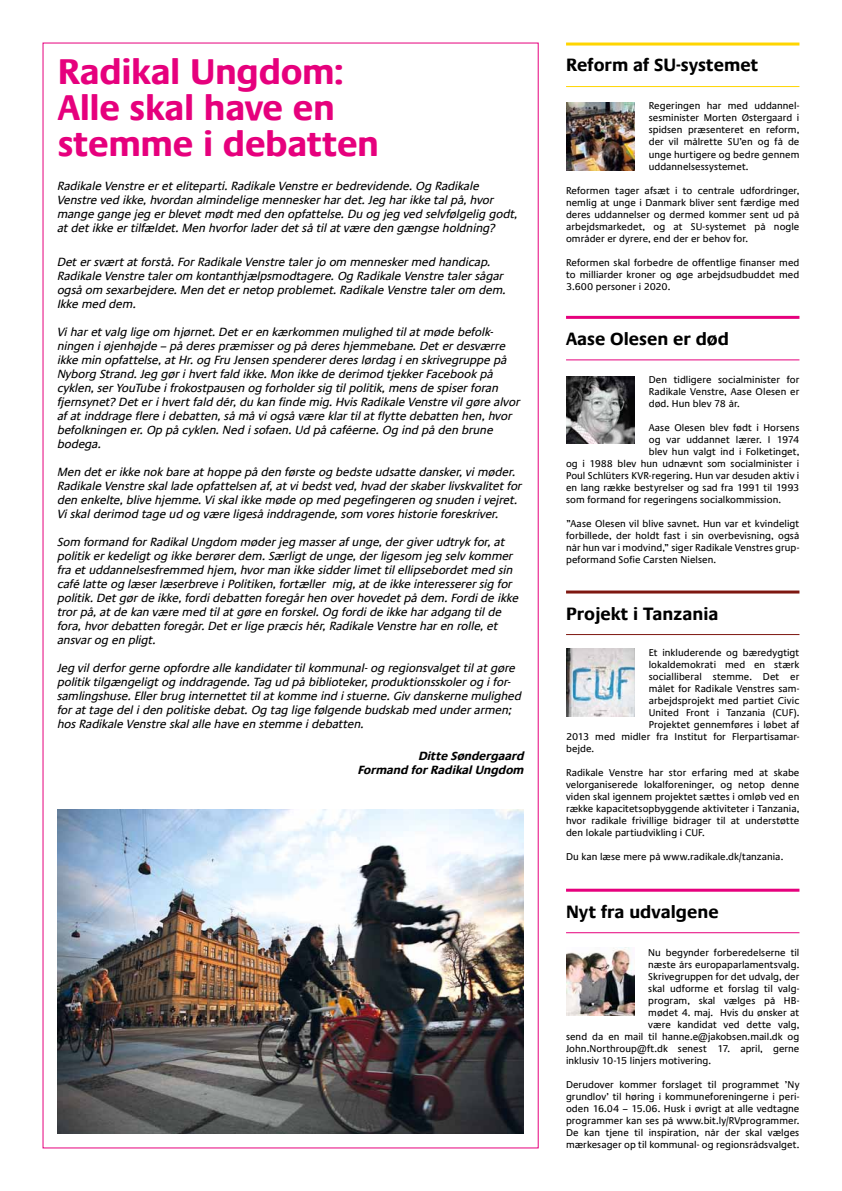
<style>
.page{position:relative;width:842px;height:1191px;background:#fff}
.page>*{position:absolute;margin:0;border:0;box-sizing:border-box;transform-origin:0 0}
.t1{font:700 36px/36px "Praxis Com";letter-spacing:-.01em;color:#e6007d}
.t2{font:700 18px "Praxis Com";color:#000}
.t3{font:italic 12px/14px "Praxis Com";letter-spacing:-.005em;color:#000}
.t4{font:italic 700 12px/14px "Praxis Com";color:#000;text-align:right}
.t5{font:10px/12px "Praxis Com";letter-spacing:.005em;color:#000;text-align:justify}
</style>
<div class="page">
<img style="left:58px;top:809px;width:465px;height:324px">
<hr style="left:566px;top:888px;width:233px;height:3px;background:#e6007d">
<hr style="left:566px;top:932px;width:233px;height:1px;background:#e6007d">
<img style="left:566px;top:947px;width:68px;height:68px">
<hr style="left:566px;top:590px;width:233px;height:3px;background:#7e1710">
<hr style="left:566px;top:634px;width:233px;height:1px;background:#7e1710">
<img style="left:566px;top:649px;width:69px;height:67px">
<hr style="left:566px;top:43px;width:233px;height:3px;background:#ffd500">
<hr style="left:566px;top:86px;width:233px;height:1px;background:#ffd500">
<img style="left:566px;top:103px;width:69px;height:67px">
<hr style="left:566px;top:316px;width:233px;height:3px;background:#e6007d">
<hr style="left:566px;top:359px;width:233px;height:1px;background:#e6007d">
<img style="left:566px;top:376px;width:69px;height:67px">
<h1 class="t1" style="left:58px;top:53px;width:323px">Radikal Ungdom:<br>Alle skal have en stemme i debatten</h1>
<p class="t3" style="left:58px;top:179px;width:462px">Radikale Venstre er et eliteparti. Radikale Venstre er bedrevidende. Og Radikale Venstre ved ikke, hvordan almindelige mennesker har det. Jeg har ikke tal på, hvor mange gange jeg er blevet mødt med den opfattelse. Du og jeg ved selvfølgelig godt, at det ikke er tilfældet. Men hvorfor lader det så til at være den gængse holdning?</p>
<p class="t3" style="left:58px;top:255px;width:450px">Det er svært at forstå. For Radikale Venstre taler jo om mennesker med handicap.<br>Radikale Venstre taler om kontanthjælpsmodtagere. Og Radikale Venstre taler sågar også om sexarbejdere. Men det er netop problemet. Radikale Venstre taler om dem.<br>Ikke med dem.</p>
<p class="t3" style="left:58px;top:325px;width:464px">Vi har et valg lige om hjørnet. Det er en kærkommen mulighed til at møde befolk&shy;ningen i øjenhøjde – på deres præmisser og på deres hjemmebane. Det er desværre ikke min opfattelse, at Hr. og Fru Jensen spenderer deres lørdag i en skrivegruppe på Nyborg Strand. Jeg gør i hvert fald ikke. Mon ikke de derimod tjekker Facebook på cyklen, ser YouTube i frokostpausen og forholder sig til politik, mens de spiser foran fjernsynet? Det er i hvert fald dér, du kan finde mig. Hvis Radikale Venstre vil gøre alvor af at inddrage flere i debatten, så må vi også være klar til at flytte debatten hen, hvor befolkningen er. Op på cyklen. Ned i sofaen. Ud på caféerne. Og ind på den brune bodega.</p>
<p class="t3" style="left:58px;top:465px;width:466px">Men det er ikke nok bare at hoppe på den første og bedste udsatte dansker, vi møder.<br>Radikale Venstre skal lade opfattelsen af, at vi bedst ved, hvad der skaber livskvalitet for den enkelte, blive hjemme. Vi skal ikke møde op med pegefingeren og snuden i vejret.<br>Vi skal derimod tage ud og være ligeså inddragende, som vores historie foreskriver.</p>
<p class="t3" style="left:58px;top:535px;width:463px">Som formand for Radikal Ungdom møder jeg masser af unge, der giver udtryk for, at politik er kedeligt og ikke berører dem. Særligt de unge, der ligesom jeg selv kommer fra et uddannelsesfremmed hjem, hvor man ikke sidder limet til ellipsebordet med sin café latte og læser læserbreve i Politiken, fortæller mig, at de ikke interesserer sig for politik. Det gør de ikke, fordi debatten foregår hen over hovedet på dem. Fordi de ikke tror på, at de kan være med til at gøre en forskel. Og fordi de ikke har adgang til de fora, hvor debatten foregår. Det er lige præcis hér, Radikale Venstre har en rolle, et ansvar og en pligt.</p>
<p class="t3" style="left:58px;top:661px;width:466px">Jeg vil derfor gerne opfordre alle kandidater til kommunal- og regionsvalget til at gøre politik tilgængeligt og inddragende. Tag ud på biblioteker, produktionsskoler og i for&shy;samlingshuse. Eller brug internettet til at komme ind i stuerne. Giv danskerne mulighed for at tage del i den politiske debat. Og tag lige følgende budskab med under armen; hos Radikale Venstre skal alle have en stemme i debatten.</p>
<p class="t4" style="left:357px;top:749px;width:171px">Ditte Søndergaard<br>Formand forRadikalUngdom</p>
<h2 class="t2" style="left:566px;top:55px;width:194px">Reform af SU-systemet</h2>
<p class="t5" style="left:649px;top:100px;width:152px">Regeringen har med uddannel&shy;sesminister Morten Østergaard i spidsen præsenteret en reform, der vil målrette SU’en og få de unge hurtigere og bedre gennem uddannelsessystemet.</p>
<p class="t5" style="left:566px;top:184px;width:235px">Reformen tager afsæt i to centrale udfordringer, nemlig at unge i Danmark bliver sent færdige med deres uddannelser og dermed kommer sent ud på arbejdsmarkedet, og at SU-systemet på nogle områder er dyrere, end der er behov for.</p>
<p class="t5" style="left:566px;top:256px;width:235px">Reformen skal forbedre de offentlige finanser med to milliarder kroner og øge arbejdsudbuddet med 3.600 personer i 2020.</p>
<h2 class="t2" style="left:566px;top:328px;width:165px">Aase Olesen er død</h2>
<p class="t5" style="left:649px;top:373px;width:152px">Den tidligere socialminister for Radikale Venstre, Aase Olesen er død. Hun blev 78 år.</p>
<p class="t5" style="left:649px;top:421px;width:152px">Aase Olesen blev født i Horsens</p>
<p class="t5" style="left:649px;top:433px;width:152px">og var uddannet lærer. I 1974</p>
<p class="t5" style="left:649px;top:445px;width:152px">blev hun valgt ind i Folketinget,</p>
<p class="t5" style="left:566px;top:457px;width:235px">og i 1988 blev hun udnævnt som socialminister i</p>
<p class="t5" style="left:566px;top:469px;width:235px">Poul Schlüters KVR-regering. Hun var desuden aktiv i</p>
<p class="t5" style="left:566px;top:481px;width:235px">en lang række bestyrelser og sad fra 1991 til 1993</p>
<p class="t5" style="left:566px;top:493px;width:217px">som formand for regeringens socialkommission.</p>
<p class="t5" style="left:566px;top:517px;width:235px">”Aase Olesen vil blive savnet. Hun var et kvindeligt forbillede, der holdt fast i sin overbevisning, også når hun var i modvind,” siger Radikale Venstres grup&shy;peformand Sofie Carsten Nielsen.</p>
<h2 class="t2" style="left:566px;top:603px;width:154px">Projekt i Tanzania</h2>
<p class="t5" style="left:649px;top:646px;width:152px">Et inkluderende og bæredygtigt</p>
<p class="t5" style="left:649px;top:658px;width:152px">lokaldemokrati med en stærk</p>
<p class="t5" style="left:649px;top:670px;width:152px">socialliberal stemme. Det er</p>
<p class="t5" style="left:649px;top:682px;width:152px">målet for Radikale Venstres sam-</p>
<p class="t5" style="left:649px;top:694px;width:152px">arbejdsprojekt med partiet Civic</p>
<p class="t5" style="left:649px;top:706px;width:152px">United Front i Tanzania (CUF).</p>
<p class="t5" style="left:649px;top:718px;width:152px">Projektet gennemføres i løbet af</p>
<p class="t5" style="left:566px;top:730px;width:235px">2013 med midler fra Institut for Flerpartisamar-</p>
<p class="t5" style="left:566px;top:742px;width:30px">bejde.</p>
<p class="t5" style="left:566px;top:766px;width:235px">Radikale Venstre har stor erfaring med at skabe velorganiserede lokalforeninger, og netop denne viden skal igennem projektet sættes i omløb ved en række kapacitetsopbyggende aktiviteter i Tanzania, hvor radikale frivillige bidrager til at understøtte den lokale partiudvikling i CUF.</p>
<p class="t5" style="left:566px;top:850px;width:219px">Du kan læse mere på www.radikale.dk/tanzania.</p>
<h2 class="t2" style="left:566px;top:900px;width:154px">Nyt fra udvalgene</h2>
<p class="t5" style="left:648px;top:946px;width:153px">Nu begynder forberedelserne til</p>
<p class="t5" style="left:648px;top:958px;width:153px">næste års europaparlamentsvalg.</p>
<p class="t5" style="left:648px;top:970px;width:153px">Skrivegruppen for det udvalg, der</p>
<p class="t5" style="left:648px;top:982px;width:153px">skal udforme et forslag til valg-</p>
<p class="t5" style="left:648px;top:994px;width:153px">program, skal vælges på HB-</p>
<p class="t5" style="left:648px;top:1006px;width:153px">mødet 4. maj. Hvis du ønsker at</p>
<p class="t5" style="left:648px;top:1018px;width:153px">være kandidat ved dette valg,</p>
<p class="t5" style="left:566px;top:1030px;width:235px">send da en mail til hanne.e@jakobsen.mail.dk og</p>
<p class="t5" style="left:566px;top:1042px;width:235px">John.Northroup@ft.dk senest 17. april, gerne</p>
<p class="t5" style="left:566px;top:1054px;width:147px">inklusiv 10-15 linjers motivering.</p>
<p class="t5" style="left:566px;top:1078px;width:235px">Derudover kommer forslaget til programmet ’Ny grundlov’ til høring i kommuneforeningerne i peri&shy;oden 16.04 – 15.06. Husk i øvrigt at alle vedtagne programmer kan ses på www.bit.ly/RVprogrammer.<br>De kan tjene til inspiration, når der skal vælges mærkesager op til kommunal- og regionsrådsvalget.</p>
</div>
